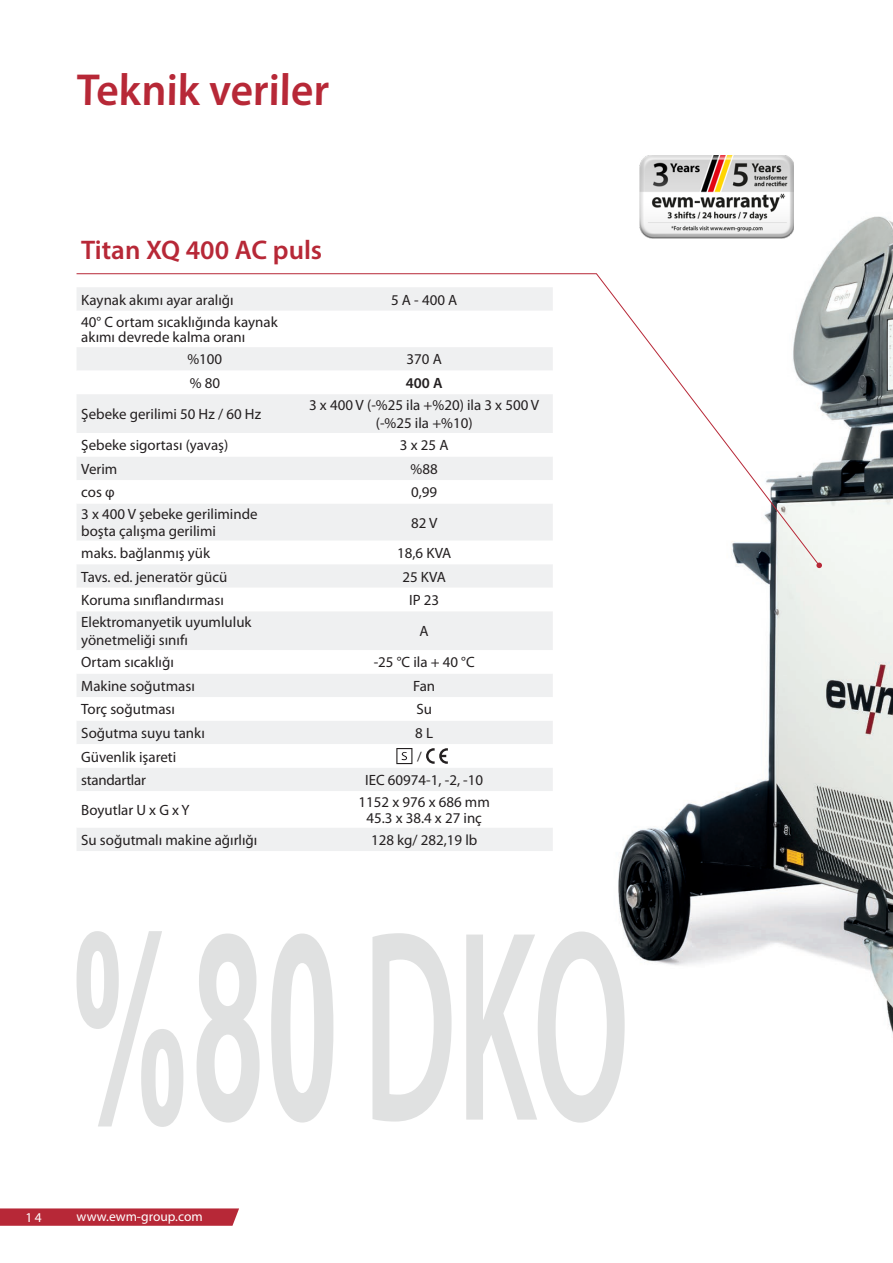
<style>
.page{position:relative;width:893px;height:1263px;background:#fff}
.page>*{position:absolute;margin:0;border:0;box-sizing:border-box;transform-origin:0 0}
.t1{font:600 274.5px "Myriad Pro";color:#e0e1e1;scale:.5 1}
.t2{font:600 45px "Myriad Pro";color:#b72837}
.t3{font:600 27px "Myriad Pro";color:#b72837}
.t4{font:15px/15.8px "Myriad Pro";color:#231f20}
.t5{font:600 15px "Myriad Pro";color:#231f20}
.t6{font:13.5px "Myriad Pro";color:#fff}
.t7{font:13.5px "Myriad Pro";color:#231f20}
</style>
<div class="page">
<img style="left:618px;top:197px;width:275px;height:837px">
<div style="left:77px;top:828px;width:476px;height:23px;background:#eff0f1"></div>
<svg style="left:77px;top:566px;width:476px;height:225px;fill:#eff0f1"></svg>
<img style="left:639px;top:155px;width:154px;height:83px">
<svg style="left:77px;top:931px;width:256px;height:196px"></svg>
<svg style="left:76px;top:273px;width:744px;height:293px"></svg>
<svg style="left:816px;top:563px;width:6px;height:5px"></svg>
<svg style="left:426px;top:748px;width:22px;height:16px"></svg>
<svg style="left:396px;top:748px;width:16px;height:16px"></svg>
<svg style="left:0;top:1208px;width:239px;height:18px;background:#ba3241"></svg>
<h2 class="t2" style="left:77px;top:61px;width:255px">Teknik veriler</h2>
<h3 class="t3" style="left:81px;top:233px;width:242px">Titan XQ 400 AC puls</h3>
<p class="t4" style="left:81px;top:291px;width:154px">Kaynak akımı ayar aralığı</p>
<p class="t4" style="left:391px;top:291px;width:68px">5 A - 400 A</p>
<p class="t4" style="left:81px;top:313px;width:198px">40° C ortam sıcaklığında kaynak akımı devrede kalma oranı</p>
<p class="t4" style="left:187px;top:351px;width:36px">%100</p>
<p class="t4" style="left:407px;top:351px;width:37px">370 A</p>
<p class="t4" style="left:190px;top:375px;width:32px">% 80</p>
<p class="t5" style="left:406px;top:373px;width:38px">400 A</p>
<p class="t4" style="left:81px;top:406px;width:181px">Şebeke gerilimi 50 Hz / 60 Hz</p>
<p class="t4" style="left:309px;top:396px;width:232px;line-height:18.3px;text-align:center">3 x 400 V (-%25 ila +%20) ila 3 x 500 V (-%25 ila +%10)</p>
<p class="t4" style="left:81px;top:437px;width:149px">Şebeke sigortası (yavaş)</p>
<p class="t4" style="left:400px;top:437px;width:50px">3 x 25 A</p>
<p class="t4" style="left:81px;top:461px;width:38px">Verim</p>
<p class="t4" style="left:411px;top:461px;width:29px">%88</p>
<p class="t4" style="left:81px;top:484px;width:35px">cos φ</p>
<p class="t4" style="left:411px;top:484px;width:28px">0,99</p>
<p class="t4" style="left:81px;top:506px;width:178px;line-height:16.6px">3 x 400 V şebeke geriliminde boşta çalışma gerilimi</p>
<p class="t4" style="left:411px;top:515px;width:28px">82 V</p>
<p class="t4" style="left:81px;top:545px;width:130px">maks. bağlanmış yük</p>
<p class="t4" style="left:397px;top:545px;width:56px">18,6 KVA</p>
<p class="t4" style="left:81px;top:568px;width:148px">Tavs. ed. jeneratör gücü</p>
<p class="t4" style="left:402px;top:568px;width:45px">25 KVA</p>
<p class="t4" style="left:81px;top:592px;width:144px">Koruma sınıflandırması</p>
<p class="t4" style="left:409px;top:592px;width:31px">IP 23</p>
<p class="t4" style="left:81px;top:613px;width:172px;line-height:18.3px">Elektromanyetik uyumluluk yönetmeliği sınıfı</p>
<p class="t4" style="left:420px;top:623px;width:11px">A</p>
<p class="t4" style="left:81px;top:654px;width:94px">Ortam sıcaklığı</p>
<p class="t4" style="left:374px;top:654px;width:102px">-25 °C ila + 40 °C</p>
<p class="t4" style="left:81px;top:678px;width:115px">Makine soğutması</p>
<p class="t4" style="left:413px;top:678px;width:24px">Fan</p>
<p class="t4" style="left:81px;top:701px;width:95px">Torç soğutması</p>
<p class="t4" style="left:416px;top:701px;width:17px">Su</p>
<p class="t4" style="left:81px;top:725px;width:125px">Soğutma suyu tankı</p>
<p class="t4" style="left:415px;top:725px;width:19px">8 L</p>
<p class="t4" style="left:81px;top:744px;width:97px;line-height:23.5px">Güvenlik işareti standartlar</p>
<p class="t7" style="left:417px;top:748px;width:6px">/</p>
<p class="t4" style="left:365px;top:772px;width:119px">IEC 60974-1, -2, -10</p>
<p class="t4" style="left:81px;top:802px;width:110px">Boyutlar U x G x Y</p>
<p class="t4" style="left:359px;top:794px;width:133px;text-align:center">1152 x 976 x 686 mm<br>45.3 x 38.4 x 27 inç</p>
<p class="t4" style="left:81px;top:832px;width:178px">Su soğutmalı makine ağırlığı</p>
<p class="t4" style="left:371px;top:832px;width:108px">128 kg/ 282,19 lb</p>
<p class="t6" style="left:26px;top:1208px;width:18px">14</p>
<p class="t6" style="left:77px;top:1208px;width:128px">www.ewm-group.com</p>
<h1 class="t1" style="left:363px;top:853px;width:535px">DKO</h1>
</div>
